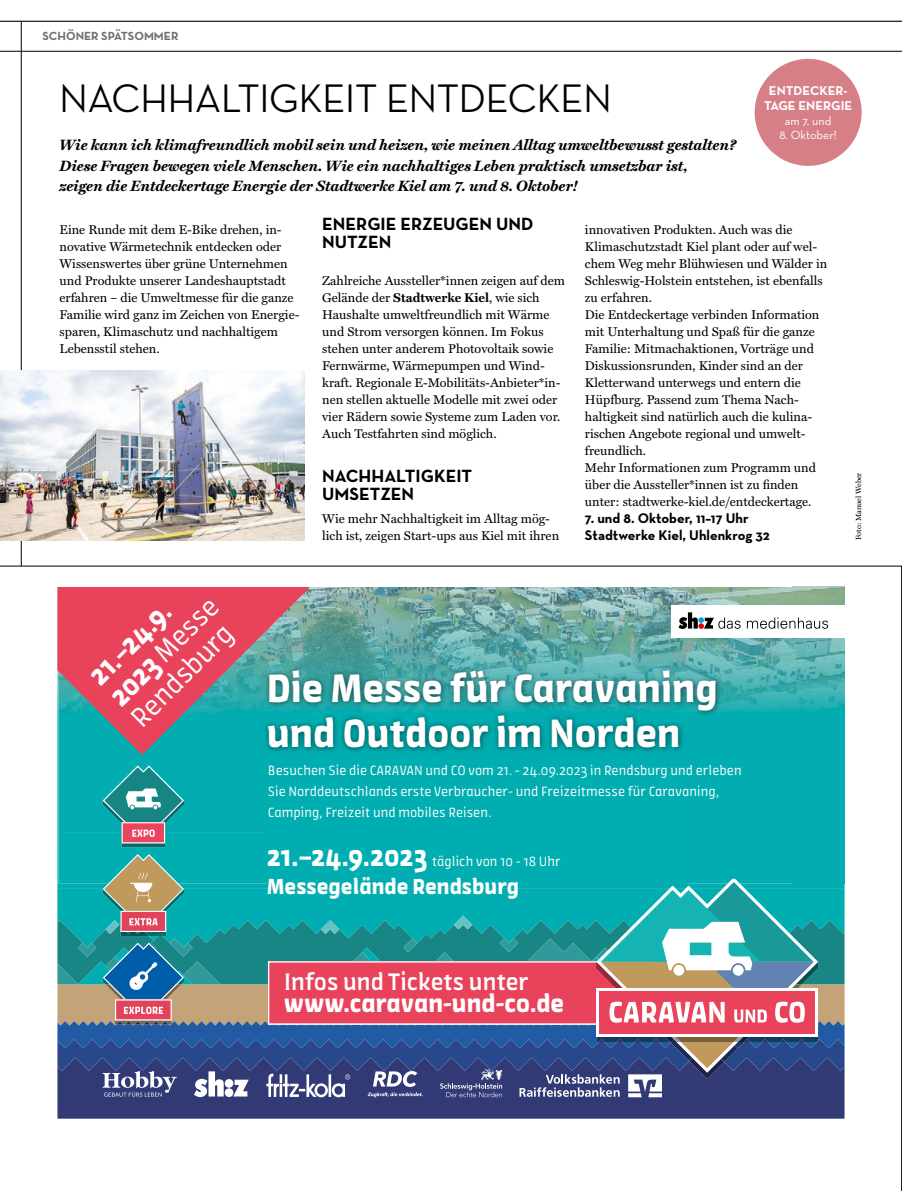
<style>
.page{position:relative;width:902px;height:1191px;background:#fff}
.page>*{position:absolute;margin:0;border:0;box-sizing:border-box;transform-origin:0 0}
.t1{font:700 42px/44.2px "Amman Sans Pro";color:#fff}
.t2{font:500 40.5px "Neutra Disp";color:#000}
.t3{font:29.4px/29.4px "Amman Sans Pro";color:#fff}
.t4{font:700 26.7px "Amman Sans Pro";color:#fff}
.t5{font:500 25.35px "Amman Sans Pro";color:#fff}
.t6{font:700 23.1px "Amman Sans Pro";color:#fff}
.t7{font:700 18px/18px "Neutra Text";color:#000}
.t8{font:italic 700 15px/20.5px "Miller Text";color:#000}
.t9{font:14.25px/20.9px "Amman Sans Pro";color:#fff}
.t10{font:700 14.25px/17px "Neutra Text";color:#000}
.t11{font:700 13.05px/15.1px "Neutra Text";color:#fff}
.t12{font:12.75px/17px "Miller Text";color:#000}
.t13{font:12.15px "Neutra Text";color:#fff}
.t14{font:700 12px "Neutra Text";color:#706f6f}
.t15{font:7.5px "Miller Text";color:#000}
.s1{font-weight:700}
.s2{font-weight:700;font-size:29.4px}
</style>
<div class="page">
<hr style="left:0;top:21px;width:901px;height:1px;background:#000">
<hr style="left:21px;top:22px;width:1px;height:1135px;background:#000">
<hr style="left:0;top:51px;width:901px;height:1px;background:#000">
<svg style="left:0;top:566px;width:901px;height:591px"></svg>
<div style="left:58px;top:755px;width:210px;height:99px;background:#01adb1"></div>
<img style="left:310px;top:587px;width:482px;height:92px">
<img style="left:792px;top:587px;width:52px;height:267px">
<img style="left:687px;top:679px;width:105px;height:175px">
<div style="left:268px;top:753px;width:419px;height:101px;background:#00adb0"></div>
<div style="left:57px;top:1097px;width:787px;height:21px;background:#313a75"></div>
<img style="left:310px;top:665px;width:411px;height:88px">
<svg style="left:57px;top:587px;width:253px;height:168px;background:#966c7b"></svg>
<img style="left:103px;top:843px;width:81px;height:4px">
<svg style="left:103px;top:765px;width:81px;height:78px;background:#469da1"></svg>
<div style="left:670px;top:605px;width:174px;height:33px;background:#fff"></div>
<svg style="left:678px;top:612px;width:62px;height:17px"></svg>
<svg style="left:746px;top:617px;width:82px;height:12px"></svg>
<svg style="left:57px;top:854px;width:787px;height:243px;background:#548294"></svg>
<img style="left:0;top:370px;width:304px;height:170px">
<div style="left:754px;top:59px;width:107px;height:107px;background:#d77f87;border-radius:50%"></div>
<p class="t14" style="left:43px;top:29px;width:137px">schöner Spätsommer</p>
<h2 class="t2" style="left:60px;top:76px;width:553px">NACHHALTIGKEIT ENTDECKEN</h2>
<p class="t8" style="left:60px;top:134px;width:677px">Wie kann ich klimafreundlich mobil sein und heizen, wie meinen Alltag umweltbewusst gestalten?<br>Diese Fragen bewegen viele Menschen. Wie ein nachhaltiges Leben praktisch umsetzbar ist,<br>zeigen die Entdeckertage Energie der Stadtwerke Kiel am 7. und 8. Oktober!</p>
<p class="t11" style="left:764px;top:83px;width:85px;text-indent:29px">DECKER-<br>TAGE ENER</p>
<p class="t11" style="left:768px;top:83px;width:9px">ENT</p>
<p class="t11" style="left:831px;top:98px;width:21px">GIE</p>
<p class="t13" style="left:784px;top:113px;width:48px">am 7. und</p>
<p class="t13" style="left:779px;top:128px;width:59px">8. Oktober!</p>
<p class="t12" style="left:60px;top:221px;width:241px">Eine Runde mit dem E-Bike drehen, in&shy;novative Wärmetechnik entdecken oder Wissenswertes über grüne Unternehmen und Produkte unserer Landeshauptstadt erfahren – die Umweltmesse für die ganze Familie wird ganz im Zeichen von Energie&shy;sparen, Klimaschutz und nachhaltigem Lebensstil stehen.</p>
<h3 class="t7" style="left:322px;top:214px;width:213px;text-indent:45px">GIE ERZEUGEN UND<br>NUTZEN</h3>
<p class="t12" style="left:322px;top:272px;width:244px">Zahlreiche Aussteller*innen zeigen auf dem Gelände der <span class="s1">Stadtwerke Kiel</span>, wie sich Haushalte umweltfreundlich mit Wärme und Strom versorgen können. Im Fokus stehen unter anderem Photovoltaik sowie Fernwärme, Wärmepumpen und Wind&shy;kraft. Regionale E-Mobilitäts-Anbieter*in&shy;nen stellen aktuelle Modelle mit zwei oder vier Rädern sowie Systeme zum Laden vor.<br>Auch Testfahrten sind möglich.</p>
<h3 class="t7" style="left:322px;top:466px;width:37px">NACHH</h3>
<h3 class="t7" style="left:384px;top:466px;width:88px">ALTIGKEIT</h3>
<h3 class="t7" style="left:322px;top:484px;width:25px">UMSET</h3>
<h3 class="t7" style="left:380px;top:484px;width:22px">ZEN</h3>
<p class="t12" style="left:322px;top:510px;width:238px">Wie mehr Nachhaltigkeit im Alltag mög&shy;lich ist, zeigen Start-ups aus Kiel mit ihren</p>
<h3 class="t7" style="left:322px;top:214px;width:12px">ENER</h3>
<p class="t12" style="left:585px;top:221px;width:244px">innovativen Produkten. Auch was die Klimaschutzstadt Kiel plant oder auf wel&shy;chem Weg mehr Blühwiesen und Wälder in Schleswig-Holstein entstehen, ist ebenfalls zu erfahren.<br>Die Entdeckertage verbinden Information mit Unterhaltung und Spaß für die ganze Familie: Mitmachaktionen, Vorträge und Diskussionsrunden, Kinder sind an der Kletterwand unterwegs und entern die Hüpfburg. Passend zum Thema Nach&shy;haltigkeit sind natürlich auch die kulina&shy;rischen Angebote regional und umwelt&shy;freundlich.<br>Mehr Informationen zum Programm und über die Aussteller*innen ist zu finden unter: stadtwerke-kiel.de/entdeckertage.</p>
<p class="t10" style="left:585px;top:509px;width:186px">7. und 8. Oktober, 11–17 Uhr<br>Stadtwerke Kiel, Uhlenkrog 32</p>
<h3 class="t3" style="left:84px;top:670px;width:142px;rotate:-45deg"><span class="s1">21.–24.9.<br>2023</span> M esse<br>Rendsburg</h3>
<h1 class="t1" style="left:267px;top:667px;width:452px">Die Messe für Caravaning und Outdoor im Norden</h1>
<p class="t9" style="left:268px;top:760px;width:475px">Besuchen Sie die CARAVAN und CO vom 21. - 24.09.2023 in Rendsburg und erleben<br>Sie Norddeutschlands erste Verbraucher- und Freizeitmesse für Caravaning,<br>Camping, Freizeit und mobiles Reisen.</p>
<p class="t9" style="left:267px;top:851px;width:295px"><span class="s2">21.–24.9.2023</span> täglich von 10 - 18 Uhr</p>
<h3 class="t6" style="left:267px;top:870px;width:254px">Messegelände Rendsburg</h3>
<p class="t15" style="left:854px;top:540px;width:69px;rotate:-90deg">Foto: Manuel Weber</p>
<h3 class="t5" style="left:284px;top:964px;width:247px">Infos und Tickets unter</h3>
<h3 class="t4" style="left:284px;top:985px;width:282px">www.caravan-und-co.de</h3>
</div>
